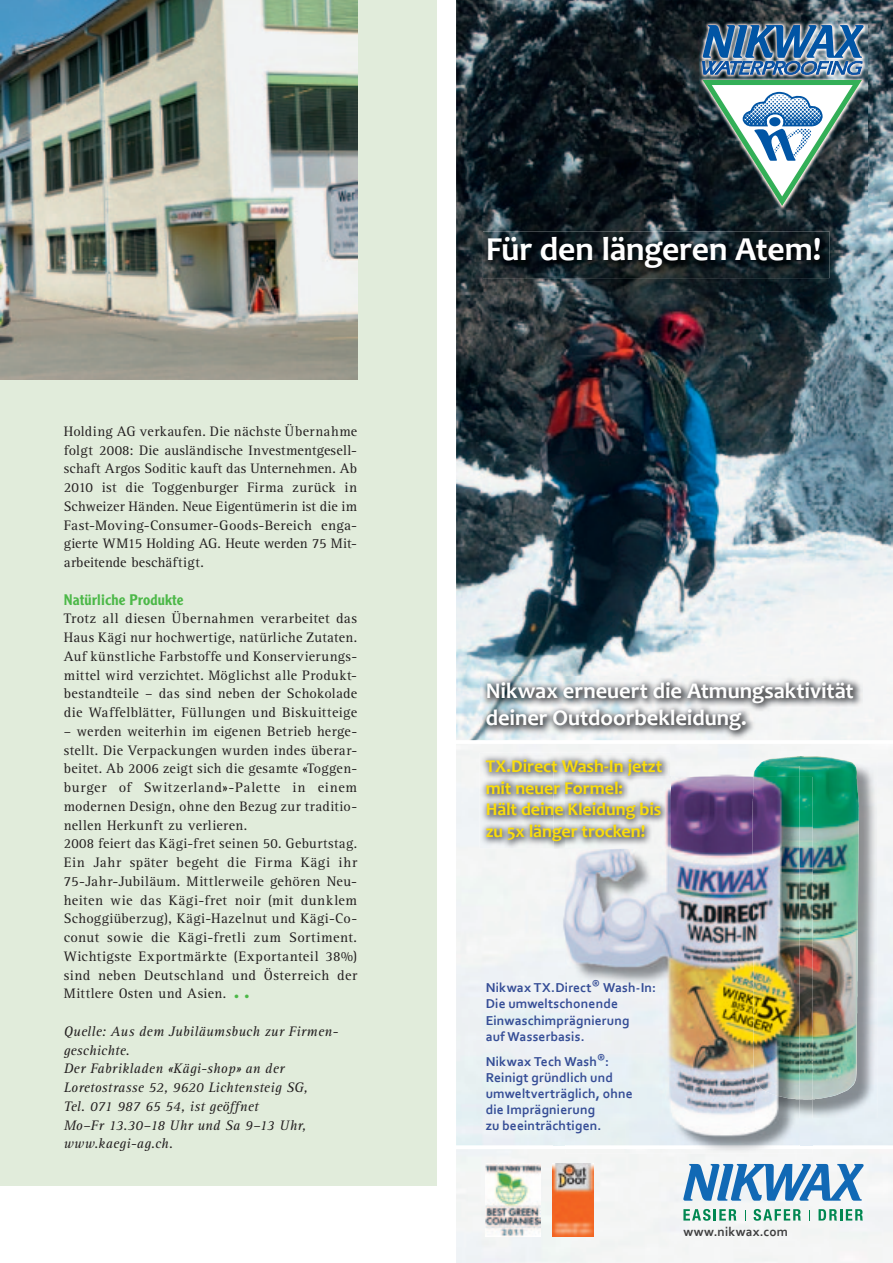
<style>
.page{position:relative;width:893px;height:1263px;background:#fff}
.page>*{position:absolute;margin:0;border:0;box-sizing:border-box;transform-origin:0 0}
.t1{font:700 33.75px "Candara";letter-spacing:-.005em;color:#fff}
.t2{font:700 22.5px/27px "Candara";color:#fff}
.t3{font:700 18px/21.6px "Candara";letter-spacing:-.005em;color:#fadd0b}
.t4{font:500 15px "Clearface Gothic LT Std";letter-spacing:.01em;color:#4cb848}
.t5{font:14.25px/18.8px "Rotis Serif Std";letter-spacing:.03em;color:#231f20;text-align:justify}
.t6{font:italic 14.25px/18.8px "Rotis Serif Std";letter-spacing:.015em;color:#231f20}
.t7{font:700 13.5px/16.2px "Corbel";letter-spacing:.01em;color:#354d96}
.t8{font:700 13.05px "Corbel";letter-spacing:.015em;color:#3e3e3f}
.s1{font-family:"Clearface Gothic LT Std";font-weight:500;font-size:24px;color:#4cb848}
</style>
<div class="page">
<div style="left:0;top:0;width:437px;height:1186px;background:#e1ecdb"></div>
<img style="left:0;top:0;width:357px;height:380px">
<div style="left:456px;top:1149px;width:437px;height:114px;background:#f4f5f5"></div>
<img style="left:456px;top:0;width:437px;height:740px">
<svg style="left:683px;top:1209px;width:53px;height:12px"></svg>
<svg style="left:754px;top:1209px;width:47px;height:12px"></svg>
<svg style="left:818px;top:1209px;width:45px;height:11px"></svg>
<svg style="left:683px;top:1164px;width:181px;height:37px"></svg>
<img style="left:486px;top:1164px;width:55px;height:72px">
<img style="left:483px;top:232px;width:347px;height:46px">
<img style="left:755px;top:759px;width:122px;height:359px">
<img style="left:758px;top:756px;width:101px;height:343px">
<img style="left:565px;top:777px;width:248px;height:376px">
<img style="left:670px;top:766px;width:129px;height:11px">
<svg style="left:755px;top:766px;width:3px;height:4px"></svg>
<svg style="left:553px;top:1145px;width:12px;height:5px"></svg>
<img style="left:553px;top:849px;width:12px;height:296px">
<img style="left:755px;top:1099px;width:44px;height:19px">
<img style="left:752px;top:777px;width:47px;height:322px">
<img style="left:699px;top:22px;width:168px;height:187px">
<img style="left:702px;top:25px;width:162px;height:181px">
<img style="left:480px;top:676px;width:382px;height:63px">
<img style="left:480px;top:753px;width:190px;height:96px">
<img style="left:553px;top:766px;width:117px;height:83px">
<img style="left:565px;top:777px;width:105px;height:72px">
<img style="left:553px;top:1164px;width:40px;height:72px">
<p class="t5" style="left:64px;top:422px;width:295px">Holding AG verkaufen. Die nächste Übernahme folgt 2008: Die ausländische Investmentgesell&shy;schaft Argos Soditic kauft das Unternehmen. Ab 2010 ist die Toggenburger Firma zurück in Schweizer Händen. Neue Eigentümerin ist die im Fast-Moving-Consumer-Goods-Bereich enga&shy;gierte WM15 Holding AG. Heute werden 75 Mit&shy;arbeitende beschäftigt.</p>
<p class="t4" style="left:64px;top:590px;width:121px">Natürliche Produkte</p>
<p class="t5" style="left:64px;top:610px;width:295px">Trotz all diesen Übernahmen verarbeitet das Haus Kägi nur hochwertige, natürliche Zutaten.<br>Auf künstliche Farbstoffe und Konservierungs&shy;mittel wird verzichtet. Möglichst alle Produkt&shy;bestandteile – das sind neben der Schokolade die Waffelblätter, Füllungen und Biskuitteige</p>
<p class="t5" style="left:64px;top:722px;width:295px;text-align:left">– werden weiterhin im eigenen Betrieb herge&shy;stellt. Die Verpackungen wurden indes überar&shy;beitet. Ab 2006 zeigt sich die gesamte «Toggen&shy;burger of Switzerland»-Palette in einem modernen Design, ohne den Bezug zur traditio&shy;nellen Herkunft zu verlieren.<br>2008 feiert das Kägi-fret seinen 50. Geburtstag.<br>Ein Jahr später begeht die Firma Kägi ihr 75-Jahr-Jubiläum. Mittlerweile gehören Neu&shy;heiten wie das Kägi-fret noir (mit dunklem Schoggiüberzug), Kägi-Hazelnut und Kägi-Co&shy;conut sowie die Kägi-fretli zum Sortiment.<br>Wichtigste Exportmärkte (Exportanteil 38%) sind neben Deutschland und Österreich der Mittlere Osten und Asien. <span class="s1">. .</span></p>
<p class="t6" style="left:64px;top:1022px;width:276px">Quelle: Aus dem Jubiläumsbuch zur Firmen&shy;geschichte.<br>Der Fabrikladen «Kägi-shop» an der<br>Loretostrasse 52, 9620 Lichtensteig SG,<br>Tel. 071 987 65 54, ist geöffnet<br>Mo–Fr 13.30–18 Uhr und Sa 9–13 Uhr, www.kaegi-ag.ch.</p>
<h1 class="t1" style="left:486px;top:228px;width:337px">Für den längeren Atem!</h1>
<h2 class="t2" style="left:486px;top:677px;width:369px">Nikwax erneuert die Atmungsaktivität deiner Outdoorbekleidung.</h2>
<p class="t3" style="left:486px;top:755px;width:178px">TX.Direct Wash-In jetzt mit neuer Formel:<br>Hält deine Kleidung bis zu 5x länger trocken!</p>
<p class="t7" style="left:486px;top:979px;width:172px">Nikwax TX.Direct® Wash-In:<br>Die umweltschonende<br>Einwaschimprägnierung<br>auf Wasserbasis.</p>
<p class="t7" style="left:486px;top:1053px;width:149px">Nikwax Tech Wash®:<br>Reinigt gründlich und umweltverträglich, ohne die Imprägnierung<br>zu beeinträchtigen.</p>
<p class="t8" style="left:683px;top:1223px;width:106px">www.nikwax.com</p>
</div>
